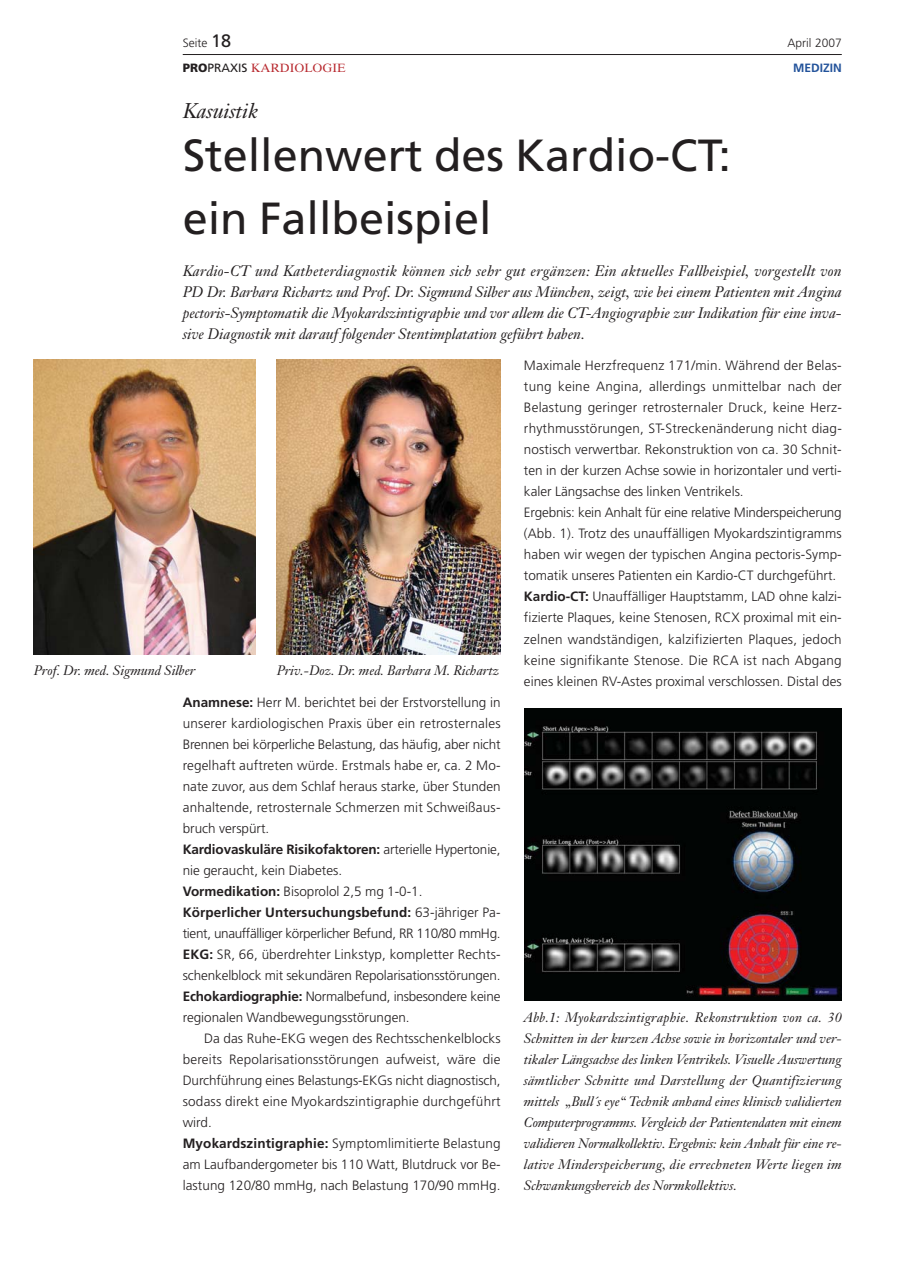
<style>
.page{position:relative;width:918px;height:1287px;background:#fff}
.page>*{position:absolute;margin:0;border:0;box-sizing:border-box;transform-origin:0 0}
.t1{font:45px/63px "Frutiger";color:#231f20}
.t2{font:italic 21px "Janson Text";color:#231f20}
.t3{font:italic 15px/21px "Janson Text";color:#231f20;text-align:justify}
.t4{font:300 13.5px/21px "Frutiger";letter-spacing:.005em;color:#231f20}
.t5{font:italic 13.5px/21px "Janson Text";color:#231f20;text-align:justify}
.t6{font:12px "Times Ten";color:#b8292f}
.t7{font:300 12px "Frutiger";color:#231f20}
.t8{font:700 12px "Frutiger";color:#23539b}
.s1{font-weight:400;font-size:18px}
.s2{font-family:"Frutiger";font-weight:900;color:#231f20}
.s3{font-family:"Frutiger";color:#231f20}
.s4{font-weight:700}
</style>
<div class="page">
<hr style="left:183px;top:54px;width:659px;height:1px;background:#231f20">
<img style="left:34px;top:360px;width:221px;height:294px">
<img style="left:277px;top:360px;width:224px;height:294px">
<img style="left:524px;top:709px;width:318px;height:292px">
<p class="t7" style="left:183px;top:38px;width:50px">Seite <span class="s1">18</span></p>
<p class="t6" style="left:183px;top:64px;width:165px"><span class="s2">PRO</span><span class="s3">PRAXIS</span> KARDIOLOGIE</p>
<p class="t7" style="left:787px;top:38px;width:56px">April 2007</p>
<p class="t8" style="left:793px;top:63px;width:50px">MEDIZIN</p>
<h2 class="t2" style="left:183px;top:103px;width:77px">Kasuistik</h2>
<h1 class="t1" style="left:183px;top:127px;width:550px">Stellenwert des Kardio-CT: ein Fallbeispiel</h1>
<p class="t3" style="left:183px;top:262px;width:661px">Kardio-CT und Katheterdiagnostik können sich sehr gut ergänzen: Ein aktuelles Fallbeispiel, vorgestellt von PD Dr. Barbara Richartz und Prof. Dr. Sigmund Silber aus München, zeigt, wie bei einem Patienten mit Angina pectoris-Symptomatik die Myokardszintigraphie und vor allem die CT-Angiographie zur Indikation für eine inva&shy;sive Diagnostik mit darauf folgender Stentimplatation geführt haben.</p>
<p class="t5" style="left:34px;top:661px;width:163px">Prof. Dr. med. Sigmund Silber</p>
<p class="t5" style="left:277px;top:661px;width:224px">Priv.-Doz. Dr. med. Barbara M. Richartz</p>
<p class="t4" style="left:183px;top:692px;width:319px"><span class="s4">Anamnese:</span> Herr M. berichtet bei der Erstvorstellung in unserer kardiologischen Praxis über ein retrosternales Brennen bei körperliche Belastung, das häufig, aber nicht regelhaft auftreten würde. Erstmals habe er, ca. 2 Mo&shy;nate zuvor, aus dem Schlaf heraus starke, über Stunden anhaltende, retrosternale Schmerzen mit Schweißaus&shy;bruch verspürt.<br><span class="s4">Kardiovaskuläre Risikofaktoren:</span> arterielle Hypertonie, nie geraucht, kein Diabetes.<br><span class="s4">Vormedikation:</span> Bisoprolol 2,5 mg 1-0-1.<br><span class="s4">Körperlicher Untersuchungsbefund:</span> 63-jähriger Pa&shy;tient, unauffälliger körperlicher Befund, RR 110/80 mmHg.<br><span class="s4">EKG:</span> SR, 66, überdrehter Linkstyp, kompletter Rechts&shy;schenkelblock mit sekundären Repolarisationsstörungen.<br><span class="s4">Echokardiographie:</span> Normalbefund, insbesondere keine regionalen Wandbewegungsstörungen.</p>
<p class="t4" style="left:183px;top:1029px;width:319px;text-indent:21px">Da das Ruhe-EKG wegen des Rechtsschenkelblocks bereits Repolarisationsstörungen aufweist, wäre die Durchführung eines Belastungs-EKGs nicht diagnostisch, sodass direkt eine Myokardszintigraphie durchgeführt wird.<br><span class="s4">Myokardszintigraphie:</span> Symptomlimitierte Belastung am Laufbandergometer bis 110 Watt, Blutdruck vor Be&shy;lastung 120/80 mmHg, nach Belastung 170/90 mmHg.</p>
<p class="t4" style="left:524px;top:356px;width:319px">Maximale Herzfrequenz 171/min. Während der Belas&shy;tung keine Angina, allerdings unmittelbar nach der Belastung geringer retrosternaler Druck, keine Herz&shy;rhythmusstörungen, ST-Streckenänderung nicht diag&shy;nostisch verwertbar. Rekonstruktion von ca. 30 Schnit&shy;ten in der kurzen Achse sowie in horizontaler und verti&shy;kaler Längsachse des linken Ventrikels.<br>Ergebnis: kein Anhalt für eine relative Minderspeicherung (Abb. 1). Trotz des unauffälligen Myokardszintigramms haben wir wegen der typischen Angina pectoris-Symp&shy;tomatik unseres Patienten ein Kardio-CT durchgeführt.<br><span class="s4">Kardio-CT:</span> Unauffälliger Hauptstamm, LAD ohne kalzi&shy;fizierte Plaques, keine Stenosen, RCX proximal mit ein&shy;zelnen wandständigen, kalzifizierten Plaques, jedoch keine signifikante Stenose. Die RCA ist nach Abgang eines kleinen RV-Astes proximal verschlossen. Distal des</p>
<p class="t5" style="left:524px;top:1008px;width:319px">Abb.1: Myokardszintigraphie. Rekonstruktion von ca. 30<br>Schnitten in der kurzen Achse sowie in horizontaler und ver&shy;tikaler Längsachse des linken Ventrikels. Visuelle Auswertung sämtlicher Schnitte und Darstellung der Quantifizierung mittels „Bull´s eye“ Technik anhand eines klinisch validierten Computerprogramms. Vergleich der Patientendaten mit einem validieren Normalkollektiv. Ergebnis: kein Anhalt für eine re&shy;lative Minderspeicherung, die errechneten Werte liegen im Schwankungsbereich des Normkollektivs.</p>
</div>
